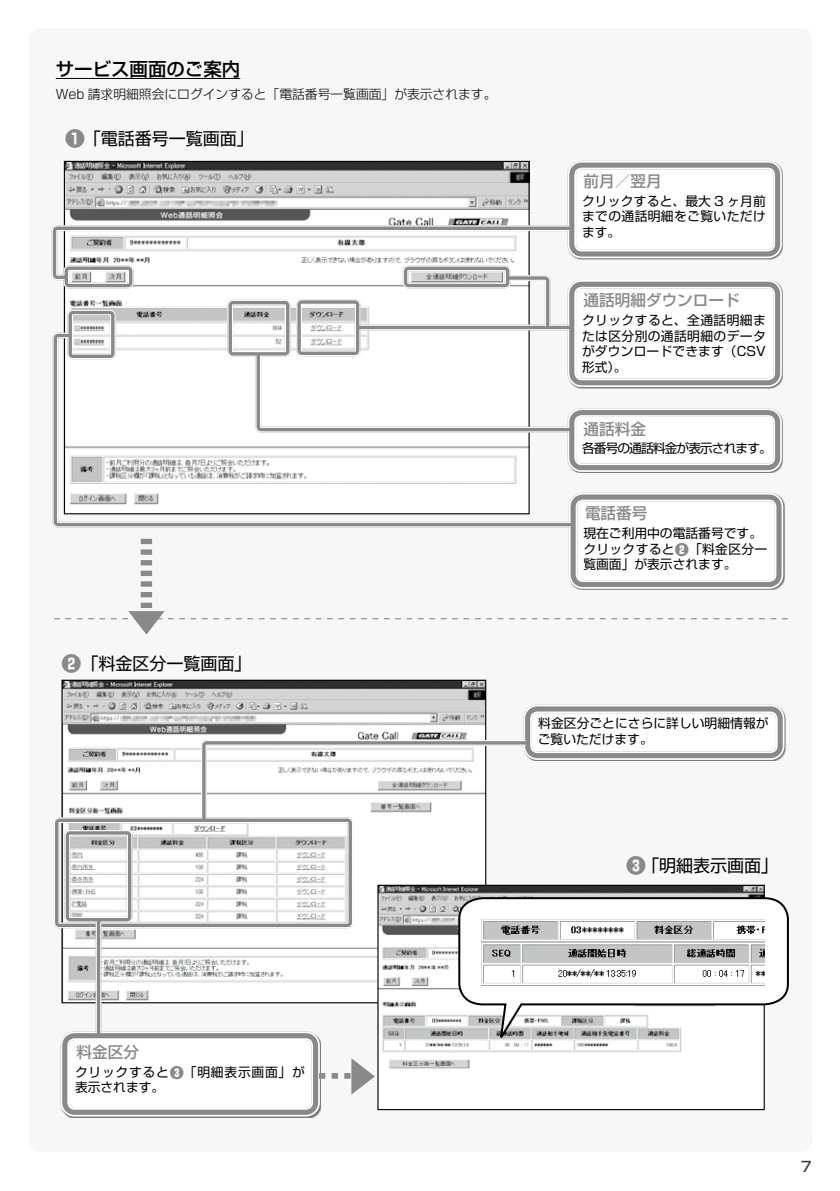
<style>
.page{position:relative;width:840px;height:1191px;background:#fff}
.page>*{position:absolute;margin:0;border:0;box-sizing:border-box;transform-origin:0 0}
.t1{font:500 18.4px "Shin Go Pr 6";color:#000}
.t2{font:17px "Shin Go Pr 6";color:#000}
.t3{font:500 15.6px "Shin Go Pr 6";color:#898989}
.t4{font:500 14.2px "Shin Go Pr 6";color:#3f3b3a}
.t5{font:12.8px/15.6px "Shin Go Pr 6";letter-spacing:.01em;color:#000;text-align:justify}
.t6{font:300 12.8px "Shin Go Pr 6";color:#000}
.t7{font:12.8px/14.8px "Shin Go Pr 6";letter-spacing:.06em;color:#000}
.t8{font:12.8px "Shin Go Pr 6";letter-spacing:-.075em;color:#000}
.s1{font-weight:800;font-size:19.8px;color:#898989}
.s2{font-weight:900;font-size:14.2px;color:#898989}
</style>
<div class="page">
<div style="left:29px;top:28px;width:782px;height:1123px;background:#f7f7f7;border-radius:11px"></div>
<hr style="left:56px;top:78px;width:184px;height:1px;background:#000">
<img style="left:66px;top:163px;width:461px;height:60px">
<div style="left:575px;top:288px;width:198px;height:91px;background:#fff;border-radius:7px"></div>
<div style="left:567px;top:280px;width:214px;height:107px;border:9px solid #898989;border-radius:10px"></div>
<div style="left:567px;top:280px;width:214px;height:107px;border:2px solid #fff;border-radius:13px"></div>
<div style="left:574px;top:287px;width:200px;height:93px;border:2px solid #fff;border-radius:7px"></div>
<div style="left:575px;top:168px;width:198px;height:82px;background:#fff;border-radius:7px"></div>
<div style="left:567px;top:161px;width:214px;height:97px;border:9px solid #898989;border-radius:10px"></div>
<div style="left:567px;top:161px;width:214px;height:97px;border:2px solid #fff;border-radius:13px"></div>
<div style="left:574px;top:168px;width:200px;height:83px;border:2px solid #fff;border-radius:7px"></div>
<svg style="left:51px;top:223px;width:523px;height:107px"></svg>
<div style="left:568px;top:409px;width:214px;height:64px;background:#000;opacity:.5"></div>
<div style="left:575px;top:416px;width:198px;height:48px;background:#fff;border-radius:7px"></div>
<div style="left:567px;top:408px;width:214px;height:64px;border:9px solid #898989;border-radius:10px"></div>
<div style="left:567px;top:408px;width:214px;height:64px;border:2px solid #fff;border-radius:13px"></div>
<div style="left:574px;top:415px;width:200px;height:50px;border:2px solid #fff;border-radius:7px"></div>
<div style="left:576px;top:500px;width:199px;height:81px;background:#fff;border-radius:7px"></div>
<div style="left:568px;top:493px;width:214px;height:96px;border:9px solid #898989;border-radius:10px"></div>
<div style="left:568px;top:493px;width:214px;height:96px;border:2px solid #fff;border-radius:13px"></div>
<div style="left:575px;top:499px;width:201px;height:83px;border:2px solid #fff;border-radius:7px"></div>
<svg style="left:63px;top:330px;width:512px;height:200px"></svg>
<svg style="left:52px;top:332px;width:519px;height:196px"></svg>
<svg style="left:54px;top:539px;width:733px;height:95px"></svg>
<img style="left:63px;top:681px;width:421px;height:320px">
<div style="left:524px;top:705px;width:261px;height:56px;background:#000;opacity:.5"></div>
<div style="left:530px;top:712px;width:246px;height:40px;background:#fff;border-radius:7px"></div>
<div style="left:523px;top:704px;width:261px;height:56px;border:9px solid #898989;border-radius:10px"></div>
<div style="left:523px;top:704px;width:261px;height:56px;border:2px solid #fff;border-radius:13px"></div>
<div style="left:530px;top:711px;width:247px;height:42px;border:2px solid #fff;border-radius:7px"></div>
<div style="left:54px;top:817px;width:299px;height:111px;border:6px solid #898989;border-radius:3px"></div>
<div style="left:54px;top:817px;width:299px;height:111px;border:1px solid #fff;border-radius:5px"></div>
<div style="left:58px;top:822px;width:290px;height:101px;border:1px solid #fff"></div>
<div style="left:65px;top:830px;width:67px;height:92px;border:6px solid #898989;border-radius:3px"></div>
<div style="left:65px;top:830px;width:67px;height:92px;border:1px solid #fff;border-radius:5px"></div>
<div style="left:69px;top:834px;width:59px;height:84px;border:1px solid #fff"></div>
<img style="left:379px;top:886px;width:383px;height:183px">
<div style="left:377px;top:884px;width:387px;height:226px;border:1px solid #000"></div>
<div style="left:68px;top:1039px;width:244px;height:69px;background:#fff;border-radius:7px"></div>
<div style="left:60px;top:1031px;width:260px;height:85px;border:9px solid #898989;border-radius:10px"></div>
<div style="left:60px;top:1031px;width:259px;height:85px;border:2px solid #fff;border-radius:13px"></div>
<div style="left:67px;top:1038px;width:246px;height:71px;border:2px solid #fff;border-radius:7px"></div>
<div style="left:96px;top:922px;width:5px;height:110px;background:#898989"></div>
<hr style="left:100px;top:922px;width:1px;height:110px;background:#fff">
<hr style="left:96px;top:922px;width:1px;height:110px;background:#fff">
<svg style="left:319px;top:1058px;width:56px;height:36px"></svg>
<svg style="left:198px;top:737px;width:332px;height:86px"></svg>
<svg style="left:457px;top:896px;width:332px;height:150px"></svg>
<img style="left:476px;top:913px;width:288px;height:84px">
<h1 class="t1" style="left:56px;top:54px;width:186px">サービス画面のご案内</h1>
<p class="t6" style="left:56px;top:84px;width:442px">Web 請求明細照会にログインすると「電話番号一覧画面」が表示されます。</p>
<h2 class="t2" style="left:65px;top:124px;width:190px"><span class="s1">❶</span>「電話番号一覧画面」</h2>
<h2 class="t2" style="left:61px;top:649px;width:191px"><span class="s1">❷</span>「料金区分一覧画面」</h2>
<p class="t3" style="left:583px;top:168px;width:79px">前月／翌月</p>
<p class="t5" style="left:581px;top:192px;width:185px">クリックすると、最大 3 ヶ月前までの通話明細をご覧いただけます。</p>
<p class="t3" style="left:583px;top:287px;width:157px">通話明細ダウンロード</p>
<p class="t5" style="left:581px;top:311px;width:185px">クリックすると、全通話明細または区分別の通話明細のデータがダウンロードできます（CSV形式）。</p>
<p class="t3" style="left:583px;top:416px;width:64px">通話料金</p>
<p class="t8" style="left:581px;top:438px;width:191px">各番号の通話料金が表示されます。</p>
<p class="t3" style="left:584px;top:500px;width:64px">電話番号</p>
<p class="t5" style="left:583px;top:524px;width:185px;line-height:16.4px">現在ご利用中の電話番号です。クリックすると<span class="s2">❷</span>「料金区分一</p>
<p class="t5" style="left:583px;top:555px;width:155px">覧画面」が表示されます。</p>
<p class="t5" style="left:537px;top:715px;width:232px">料金区分ごとにさらに詳しい明細情報がご覧いただけます。</p>
<h2 class="t2" style="left:626px;top:851px;width:153px"><span class="s1">❸</span>「明細表示画面」</h2>
<p class="t3" style="left:77px;top:1039px;width:64px">料金区分</p>
<p class="t7" style="left:75px;top:1064px;width:231px">クリックすると<span class="s2">❸</span>「明細表示画面」が表示されます。</p>
<p class="t4" style="left:800px;top:1155px;width:12px">7</p>
</div>
